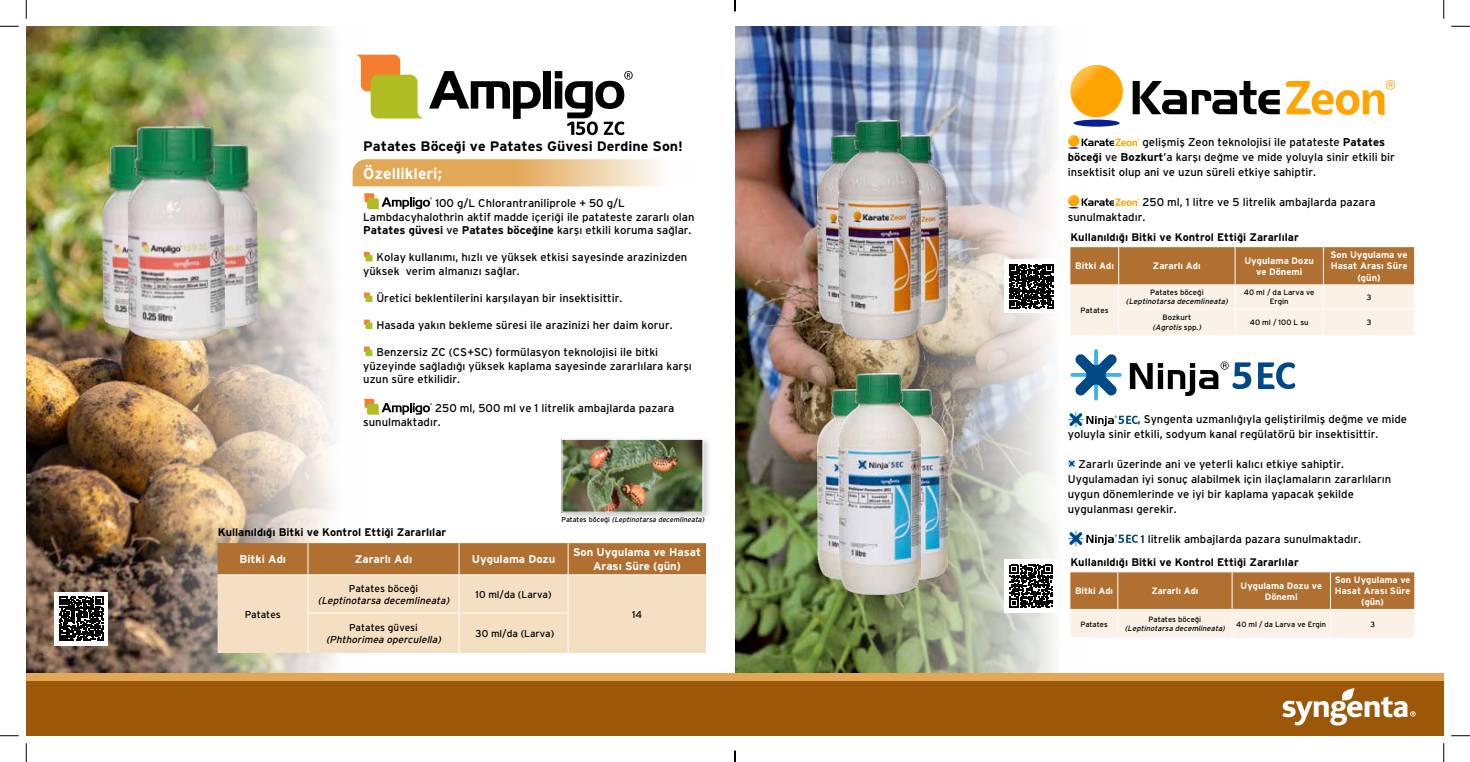
<style>
.page{position:relative;width:1470px;height:762px;background:#fff}
.page>*{position:absolute;margin:0;border:0;box-sizing:border-box;transform-origin:0 0}
.t1{font:700 15.75px "Interstate TR";color:#fff}
.t2{font:700 13.75px "Interstate TR";color:#000}
.t3{font:11.25px/15px "Interstate TR";color:#000}
.t4{font:700 11.25px/13.5px "Interstate TR";color:#fff;text-align:center}
.t5{font:700 11px "Interstate TR";color:#000}
.t6{font:10px "Interstate TR";color:#000}
.t7{font:italic 10px "Interstate TR";color:#000}
.t8{font:700 9.38px/11.2px "Interstate TR";color:#fff;text-align:center}
.t9{font:700 9.25px/11px "Interstate TR";color:#fff;text-align:center}
.t10{font:7.75px/9.2px "Interstate TR";color:#000;text-align:center}
.t11{font:italic 7.75px "Interstate TR";color:#000}
.t12{font:7.62px "Interstate TR";color:#000}
.t13{font:italic 7.62px "Interstate TR";color:#000}
.t14{font:italic 7px "Interstate TR";color:#000}
.s1{font-weight:700}
.s2{font-style:normal}
.s3{font-style:italic}
</style>
<div class="page">
<div style="left:26px;top:672px;width:1418px;height:63px;background:#9c5708"></div>
<div style="left:26px;top:672px;width:1418px;height:8px;background:#e2a856"></div>
<svg style="left:1282px;top:688px;width:133px;height:37px"></svg>
<img style="left:735px;top:26px;width:354px;height:646px">
<img style="left:26px;top:26px;width:344px;height:646px">
<svg style="left:353px;top:159px;width:308px;height:27px;background:#e8bb7c"></svg>
<svg style="left:363px;top:193px;width:69px;height:16px"></svg>
<svg style="left:363px;top:252px;width:10px;height:9px"></svg>
<svg style="left:363px;top:292px;width:10px;height:10px"></svg>
<svg style="left:363px;top:319px;width:10px;height:10px"></svg>
<svg style="left:363px;top:346px;width:10px;height:10px"></svg>
<svg style="left:363px;top:398px;width:69px;height:16px"></svg>
<div style="left:543px;top:71px;width:8px;height:37px;background:#000"></div>
<svg style="left:355px;top:55px;width:186px;height:64px"></svg>
<svg style="left:555px;top:71px;width:78px;height:64px"></svg>
<svg style="left:218px;top:543px;width:488px;height:109px;background:#e1bf99"></svg>
<hr style="left:308px;top:543px;width:1px;height:31px;background:#fff">
<hr style="left:459px;top:543px;width:1px;height:31px;background:#fff">
<hr style="left:568px;top:543px;width:1px;height:31px;background:#fff">
<hr style="left:218px;top:574px;width:90px;height:1px;background:#fff">
<hr style="left:308px;top:574px;width:151px;height:1px;background:#fff">
<hr style="left:308px;top:575px;width:1px;height:37px;background:#fff">
<hr style="left:459px;top:574px;width:109px;height:1px;background:#fff">
<hr style="left:459px;top:575px;width:1px;height:37px;background:#fff">
<hr style="left:568px;top:574px;width:138px;height:1px;background:#fff">
<hr style="left:568px;top:575px;width:1px;height:37px;background:#fff">
<hr style="left:308px;top:612px;width:151px;height:1px;background:#fff">
<hr style="left:308px;top:613px;width:1px;height:39px;background:#fff">
<hr style="left:459px;top:612px;width:109px;height:1px;background:#fff">
<hr style="left:459px;top:613px;width:1px;height:39px;background:#fff">
<hr style="left:568px;top:613px;width:1px;height:39px;background:#fff">
<div style="left:559px;top:436px;width:152px;height:84px;background:#000;opacity:.2"></div>
<img style="left:563px;top:440px;width:138px;height:70px">
<div style="left:561px;top:438px;width:142px;height:74px;border:1px solid #fff"></div>
<img style="left:225px;top:144px;width:33px;height:185px">
<img style="left:102px;top:145px;width:25px;height:185px">
<img style="left:127px;top:126px;width:98px;height:215px">
<div style="left:55px;top:591px;width:53px;height:54px;background:#fff"></div>
<svg style="left:59px;top:596px;width:44px;height:44px"></svg>
<svg style="left:1068px;top:135px;width:71px;height:14px"></svg>
<svg style="left:1068px;top:195px;width:71px;height:13px"></svg>
<svg style="left:1070px;top:349px;width:52px;height:51px"></svg>
<svg style="left:1258px;top:362px;width:37px;height:27px"></svg>
<svg style="left:1130px;top:361px;width:121px;height:35px"></svg>
<svg style="left:1068px;top:411px;width:70px;height:16px"></svg>
<svg style="left:1068px;top:459px;width:7px;height:8px"></svg>
<svg style="left:1068px;top:530px;width:70px;height:16px"></svg>
<svg style="left:1133px;top:81px;width:147px;height:33px"></svg>
<svg style="left:1286px;top:80px;width:109px;height:35px"></svg>
<svg style="left:1073px;top:119px;width:47px;height:8px"></svg>
<svg style="left:1070px;top:65px;width:53px;height:52px;background:#fea90e"></svg>
<svg style="left:1070px;top:572px;width:345px;height:65px;background:#d1aa83"></svg>
<hr style="left:1070px;top:637px;width:48px;height:1px;background:#fff">
<svg style="left:1070px;top:247px;width:345px;height:88px;background:#dbbb9b"></svg>
<div style="left:1004px;top:259px;width:54px;height:54px;background:#fff"></div>
<svg style="left:1009px;top:264px;width:44px;height:44px"></svg>
<div style="left:1004px;top:559px;width:54px;height:53px;background:#fff"></div>
<svg style="left:1009px;top:564px;width:44px;height:43px"></svg>
<img style="left:920px;top:136px;width:28px;height:188px">
<img style="left:817px;top:136px;width:22px;height:188px">
<img style="left:839px;top:120px;width:81px;height:219px">
<img style="left:920px;top:389px;width:28px;height:190px">
<img style="left:817px;top:389px;width:22px;height:190px">
<img style="left:839px;top:373px;width:81px;height:221px">
<svg style="left:0;top:25px;width:19px;height:2px"></svg>
<svg style="left:1451px;top:25px;width:19px;height:2px"></svg>
<svg style="left:0;top:735px;width:19px;height:1px"></svg>
<svg style="left:1451px;top:735px;width:19px;height:1px"></svg>
<svg style="left:25px;top:0;width:2px;height:19px"></svg>
<svg style="left:25px;top:743px;width:2px;height:18px"></svg>
<svg style="left:1443px;top:0;width:1px;height:19px"></svg>
<svg style="left:1443px;top:743px;width:1px;height:18px"></svg>
<svg style="left:734px;top:0;width:2px;height:11px"></svg>
<svg style="left:734px;top:750px;width:2px;height:11px"></svg>
<p class="t2" style="left:363px;top:138px;width:321px">Patates Böceği ve Patates Güvesi Derdine Son!</p>
<h1 class="t1" style="left:363px;top:164px;width:80px">Özellikleri;</h1>
<p class="t3" style="left:363px;top:196px;width:333px;line-height:13.5px;text-align:center">100 g/L Chlorantraniliprole + 50 g/L<br>Lambdacyhalothrin aktif madde içeriği ile patateste zararlı olan<br><span class="s1">Patates güvesi</span> ve <span class="s1">Patates böceğine</span> karşı etkili koruma sağlar.</p>
<p class="t3" style="left:363px;top:250px;width:326px;line-height:13.5px;text-indent:13px">Kolay kullanımı, hızlı ve yüksek etkisi sayesinde arazinizden yüksek verim almanızı sağlar.</p>
<p class="t3" style="left:376px;top:290px;width:247px">Üretici beklentilerini karşılayan bir insektisittir.</p>
<p class="t3" style="left:376px;top:317px;width:298px">Hasada yakın bekleme süresi ile arazinizi her daim korur.</p>
<p class="t3" style="left:363px;top:345px;width:330px;line-height:13.5px;text-indent:13px">Benzersiz ZC (CS+SC) formülasyon teknolojisi ile bitki yüzeyinde sağladığı yüksek kaplama sayesinde zararlılara karşı uzun süre etkilidir.</p>
<p class="t3" style="left:363px;top:401px;width:313px;line-height:13.5px;text-indent:72px">250 ml, 500 ml ve 1 litrelik ambajlarda pazara sunulmaktadır.</p>
<p class="t5" style="left:218px;top:526px;width:230px">Kullanıldığı Bitki ve Kontrol Ettiği Zararlılar</p>
<p class="t14" style="left:561px;top:515px;width:144px"><span class="s2">Patates böceği</span> (Leptinotarsa decemlineata)</p>
<p class="t4" style="left:239px;top:552px;width:48px">Bitki Adı</p>
<p class="t4" style="left:355px;top:552px;width:59px">Zararlı Adı</p>
<p class="t4" style="left:472px;top:552px;width:85px">Uygulama Dozu</p>
<p class="t4" style="left:573px;top:545px;width:129px">Son Uygulama ve Hasat<br>Arası Süre (gün)</p>
<p class="t6" style="left:245px;top:608px;width:38px">Patates</p>
<p class="t6" style="left:349px;top:582px;width:71px">Patates böceği</p>
<p class="t7" style="left:318px;top:594px;width:133px">(Leptinotarsa decemlineata)</p>
<p class="t6" style="left:476px;top:588px;width:77px">10 ml/da (Larva)</p>
<p class="t6" style="left:632px;top:608px;width:12px">14</p>
<p class="t6" style="left:349px;top:621px;width:70px">Patates güvesi</p>
<p class="t7" style="left:326px;top:633px;width:116px">(Phthorimea operculella)</p>
<p class="t6" style="left:476px;top:627px;width:80px">30 ml/da (Larva)</p>
<p class="t3" style="left:1068px;top:135px;width:329px;text-indent:75px">gelişmiş Zeon teknolojisi ile patateste <span class="s1">Patates böceği</span> ve <span class="s1">Bozkurt</span>’a karşı değme ve mide yoluyla sinir etkili bir insektisit olup ani ve uzun süreli etkiye sahiptir.</p>
<p class="t3" style="left:1068px;top:195px;width:309px;text-indent:75px">250 ml, 1 litre ve 5 litrelik ambajlarda pazara sunulmaktadır.</p>
<p class="t5" style="left:1070px;top:230px;width:230px">Kullanıldığı Bitki ve Kontrol Ettiği Zararlılar</p>
<p class="t8" style="left:1075px;top:260px;width:40px">Bitki Adı</p>
<p class="t8" style="left:1153px;top:260px;width:49px">Zararlı Adı</p>
<p class="t8" style="left:1244px;top:255px;width:71px">Uygulama Dozu ve Dönemi</p>
<p class="t8" style="left:1330px;top:249px;width:79px">Son Uygulama ve<br>Hasat Arası Süre (gün)</p>
<p class="t10" style="left:1080px;top:305px;width:29px">Patates</p>
<p class="t10" style="left:1150px;top:287px;width:55px">Patates böceği</p>
<p class="t11" style="left:1126px;top:297px;width:103px">(Leptinotarsa decemlineata)</p>
<p class="t10" style="left:1244px;top:287px;width:72px">40 ml / da Larva ve<br>Ergin</p>
<p class="t10" style="left:1367px;top:292px;width:6px">3</p>
<p class="t10" style="left:1152px;top:313px;width:50px">Bozkurt <span class="s3">(Agrotis</span> spp.<span class="s3">)</span></p>
<p class="t10" style="left:1250px;top:317px;width:60px">40 ml / 100 L su</p>
<p class="t10" style="left:1367px;top:317px;width:6px">3</p>
<p class="t3" style="left:1068px;top:411px;width:341px;text-indent:70px">, Syngenta uzmanlığıyla geliştirilmiş değme ve mide yoluyla sinir etkili, sodyum kanal regülatörü bir insektisittir.</p>
<p class="t3" style="left:1068px;top:456px;width:325px;text-indent:11px">Zararlı üzerinde ani ve yeterli kalıcı etkiye sahiptir.<br>Uygulamadan iyi sonuç alabilmek için ilaçlamaların zararlıların uygun dönemlerinde ve iyi bir kaplama yapacak şekilde uygulanması gerekir.</p>
<p class="t3" style="left:1141px;top:531px;width:222px">1 litrelik ambajlarda pazara sunulmaktadır.</p>
<p class="t5" style="left:1070px;top:555px;width:230px">Kullanıldığı Bitki ve Kontrol Ettiği Zararlılar</p>
<p class="t9" style="left:1075px;top:585px;width:40px">Bitki Adı</p>
<p class="t9" style="left:1151px;top:585px;width:48px">Zararlı Adı</p>
<p class="t9" style="left:1240px;top:579px;width:83px">Uygulama Dozu ve<br>Dönemi</p>
<p class="t9" style="left:1335px;top:574px;width:77px">Son Uygulama ve<br>Hasat Arası Süre (gün)</p>
<p class="t12" style="left:1080px;top:619px;width:29px">Patates</p>
<p class="t12" style="left:1148px;top:614px;width:54px">Patates böceği</p>
<p class="t13" style="left:1125px;top:623px;width:101px">(Leptinotarsa decemlineata)</p>
<p class="t12" style="left:1236px;top:619px;width:91px">40 ml / da Larva ve Ergin</p>
<p class="t12" style="left:1370px;top:619px;width:6px">3</p>
</div>
